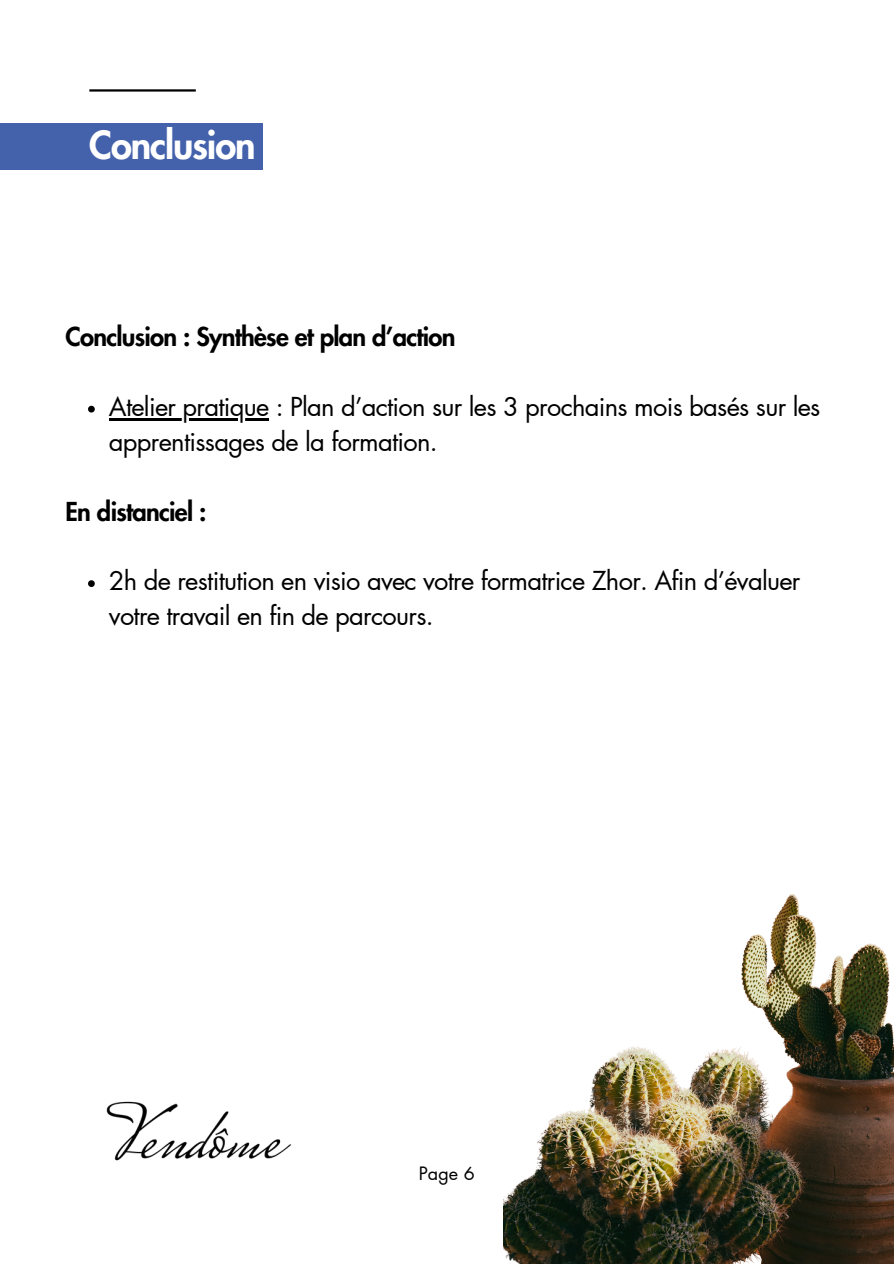
<style>
.page{position:relative;width:894px;height:1264px;background:#fff}
.page>*{position:absolute;margin:0;border:0;box-sizing:border-box;transform-origin:0 0}
.t1{font:800 37.95px "Futura LT Pro";letter-spacing:-.03em;color:#fff}
.t2{font:25.5px/34.8px "Futura LT Pro";letter-spacing:-.03em;color:#000}
.t3{font:800 25.5px "Futura LT Pro";letter-spacing:-.03em;color:#000}
.t4{font:18px "Futura LT Pro";color:#000}
</style>
<div class="page">
<img style="left:106px;top:1101px;width:186px;height:60px">
<hr style="left:89px;top:89px;width:107px;height:3px;background:#000">
<svg style="left:88px;top:406px;width:7px;height:6px"></svg>
<hr style="left:109px;top:418px;width:159px;height:2px;background:#000">
<svg style="left:88px;top:580px;width:7px;height:7px"></svg>
<div style="left:0;top:124px;width:263px;height:46px;background:#4461ab"></div>
<img style="left:503px;top:894px;width:390px;height:369px">
<p class="t1" style="left:89px;top:128px;width:168px">Conclusion</p>
<p class="t3" style="left:65px;top:325px;width:391px">Conclusion : Synthèse et plan d’action</p>
<h1 class="t2" style="left:109px;top:390px;width:712px">Atelier pratique : Plan d’action sur les 3 prochains mois basés sur les apprentissages de la formation.</h1>
<h2 class="t3" style="left:65px;top:499px;width:142px">En distanciel :</h2>
<p class="t2" style="left:109px;top:564px;width:693px">2h de restitution en visio avec votre formatrice Zhor. Afin d’évaluer votre travail en fin de parcours.</p>
<h2 class="t4" style="left:419px;top:1164px;width:57px">Page 6</h2>
</div>
